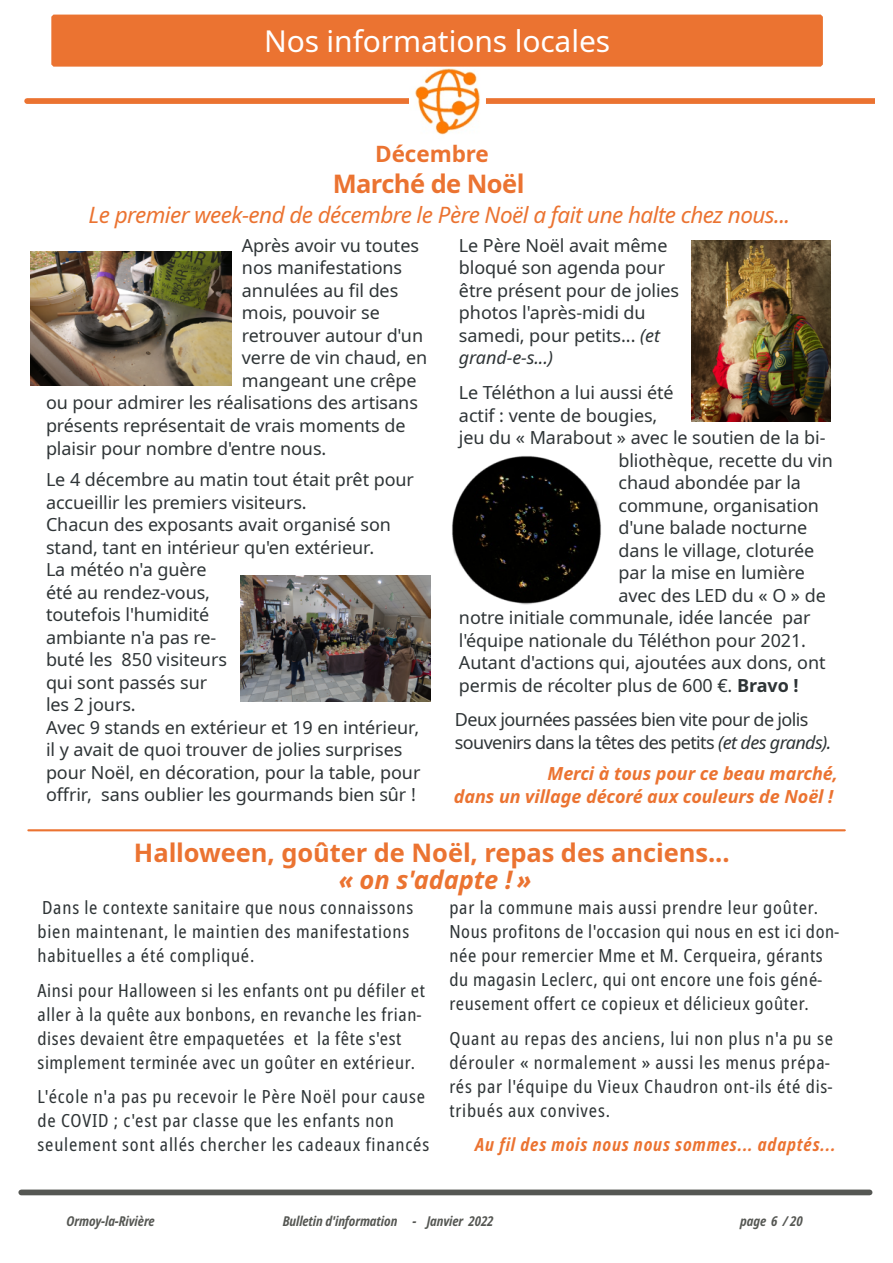
<style>
.page{position:relative;width:893px;height:1263px;background:#fff}
.page>*{position:absolute;margin:0;border:0;box-sizing:border-box;transform-origin:0 0}
.t1{font:30px "Noto Sans";letter-spacing:-.005em;color:#fff}
.t2{font:700 25.5px "Noto Sans";letter-spacing:-.005em;color:#eb7331}
.t3{font:italic 700 25.5px "Noto Sans";letter-spacing:-.005em;color:#eb7331}
.t4{font:700 25.5px "Noto Sans";letter-spacing:-.025em;color:#eb7331}
.t5{font:italic 22.5px "Noto Sans";letter-spacing:-.025em;color:#eb7331}
.t6{font:700 22.5px "Noto Sans";letter-spacing:-.005em;color:#eb7331}
.t7{font:18px/22.5px "Noto Sans";letter-spacing:-.005em;color:#2e3436}
.t8{font:condensed 18px/24px "Noto Sans";letter-spacing:.04em;color:#2e3436}
.t9{font:18px/22.5px "Noto Sans";letter-spacing:-.035em;color:#2e3436}
.t10{font:italic 700 18px/22.5px "Noto Sans";letter-spacing:-.005em;color:#eb7331;text-align:right}
.t11{font:italic 700 condensed 18px "Noto Sans";letter-spacing:.045em;color:#eb7331}
.t12{font:italic 700 condensed 13.5px "Noto Sans";letter-spacing:-.005em;color:#555753}
.s1{font-style:italic}
.s2{font-weight:700}
</style>
<div class="page">
<div style="left:21px;top:1189px;width:849px;height:6px;background:#555753"></div>
<div style="left:27px;top:98px;width:848px;height:6px;background:#eb7331"></div>
<img style="left:410px;top:68px;width:75px;height:67px">
<div style="left:53px;top:17px;width:768px;height:47px;background:#eb7331"></div>
<div style="left:51px;top:15px;width:772px;height:52px;border:4px solid #eb7331"></div>
<img style="left:240px;top:575px;width:190px;height:126px">
<img style="left:30px;top:252px;width:202px;height:134px">
<img style="left:691px;top:240px;width:139px;height:181px">
<img style="left:452px;top:456px;width:149px;height:149px">
<hr style="left:28px;top:829px;width:817px;height:2px;background:#eb7331">
<h1 class="t1" style="left:264px;top:20px;width:348px">Nos informations locales</h1>
<p class="t6" style="left:375px;top:138px;width:115px">Décembre</p>
<h2 class="t4" style="left:333px;top:165px;width:193px">Marché de Noël</h2>
<p class="t5" style="left:89px;top:199px;width:703px">Le premier week-end de décembre le Père Noël a fait une halte chez nous...</p>
<p class="t7" style="left:242px;top:234px;width:179px">Après avoir vu toutes</p>
<p class="t7" style="left:242px;top:256px;width:162px">nos manifestations</p>
<p class="t7" style="left:242px;top:279px;width:158px">annulées au fil des</p>
<p class="t7" style="left:242px;top:301px;width:139px">mois, pouvoir se</p>
<p class="t7" style="left:242px;top:324px;width:183px">retrouver autour d'un</p>
<p class="t7" style="left:242px;top:346px;width:187px">verre de vin chaud, en</p>
<p class="t7" style="left:242px;top:369px;width:176px">mangeant une crêpe</p>
<p class="t7" style="left:46px;top:391px;width:373px">ou pour admirer les réalisations des artisans</p>
<p class="t7" style="left:46px;top:414px;width:361px">présents représentait de vrais moments de</p>
<p class="t7" style="left:46px;top:436px;width:282px">plaisir pour nombre d'entre nous.</p>
<p class="t7" style="left:46px;top:468px;width:376px">Le 4 décembre au matin tout était prêt pour accueillir les premiers visiteurs.<br>Chacun des exposants avait organisé son stand, tant en intérieur qu'en extérieur.<br>La météo n'a guère<br>été au rendez-vous,<br>toutefois l'humidité<br>ambiante n'a pas re‐<br>buté les 850 visiteurs<br>qui sont passés sur<br>les 2 jours.<br>Avec 9 stands en extérieur et 19 en intérieur, il y avait de quoi trouver de jolies surprises pour Noël, en décoration, pour la table, pour offrir, sans oublier les gourmands bien sûr !</p>
<p class="t7" style="left:459px;top:234px;width:222px">Le Père Noël avait même bloqué son agenda pour être présent pour de jolies photos l'après-midi du samedi, pour petits... <span class="s1">(et grand-e-s...)</span></p>
<p class="t7" style="left:459px;top:381px;width:216px">Le Téléthon a lui aussi été</p>
<p class="t7" style="left:459px;top:403px;width:200px">actif : vente de bougies,</p>
<p class="t7" style="left:459px;top:426px;width:368px">jeu du « Marabout » avec le soutien de la bi‐</p>
<p class="t7" style="left:618px;top:448px;width:216px">bliothèque, recette du vin</p>
<p class="t7" style="left:618px;top:471px;width:184px">chaud abondée par la</p>
<p class="t7" style="left:618px;top:493px;width:202px">commune, organisation</p>
<p class="t7" style="left:618px;top:516px;width:190px">d'une balade nocturne</p>
<p class="t7" style="left:618px;top:538px;width:198px">dans le village, cloturée</p>
<p class="t7" style="left:618px;top:561px;width:188px">par la mise en lumière</p>
<p class="t7" style="left:618px;top:583px;width:209px">avec des LED du « O » de</p>
<p class="t7" style="left:459px;top:606px;width:353px">notre initiale communale, idée lancée par</p>
<p class="t7" style="left:459px;top:628px;width:349px">l'équipe nationale du Téléthon pour 2021.</p>
<p class="t7" style="left:459px;top:651px;width:368px">Autant d'actions qui, ajoutées aux dons, ont</p>
<p class="t7" style="left:459px;top:673px;width:341px">permis de récolter plus de 600 €. <span class="s2">Bravo !</span></p>
<p class="t9" style="left:455px;top:708px;width:378px">Deux journées passées bien vite pour de jolis souvenirs dans la têtes des petits <span class="s1">(et des grands).</span></p>
<p class="t10" style="left:454px;top:762px;width:386px">Merci à tous pour ce beau marché,<br>dans un village décoré aux couleurs de Noël !</p>
<h2 class="t2" style="left:134px;top:834px;width:597px">Halloween, goûter de Noël, repas des anciens...</h2>
<h2 class="t3" style="left:339px;top:861px;width:194px">« on s'adapte ! »</h2>
<p class="t8" style="left:38px;top:895px;width:377px">Dans le contexte sanitaire que nous connaissons bien maintenant, le maintien des manifestations habituelles a été compliqué.</p>
<p class="t8" style="left:38px;top:978px;width:389px">Ainsi pour Halloween si les enfants ont pu défiler et aller à la quête aux bonbons, en revanche les frian‐ dises devaient être empaquetées et la fête s'est simplement terminée avec un goûter en extérieur.</p>
<p class="t8" style="left:38px;top:1084px;width:393px">L'école n'a pas pu recevoir le Père Noël pour cause de COVID ; c'est par classe que les enfants non seulement sont allés chercher les cadeaux financés</p>
<p class="t8" style="left:449px;top:895px;width:392px">par la commune mais aussi prendre leur goûter.<br>Nous profitons de l'occasion qui nous en est ici don‐ née pour remercier Mme et M. Cerqueira, gérants du magasin Leclerc, qui ont encore une fois géné‐ reusement offert ce copieux et délicieux goûter.</p>
<p class="t8" style="left:449px;top:1026px;width:385px">Quant au repas des anciens, lui non plus n'a pu se dérouler « normalement » aussi les menus prépa‐ rés par l'équipe du Vieux Chaudron ont-ils été dis‐ tribués aux convives.</p>
<p class="t11" style="left:475px;top:1132px;width:362px">Au fil des mois nous nous sommes... adaptés...</p>
<p class="t12" style="left:67px;top:1211px;width:90px">Ormoy-la-Rivière</p>
<p class="t12" style="left:283px;top:1211px;width:212px">Bulletin d'information - Janvier 2022</p>
<p class="t12" style="left:740px;top:1211px;width:64px">page 6 / 20</p>
</div>
